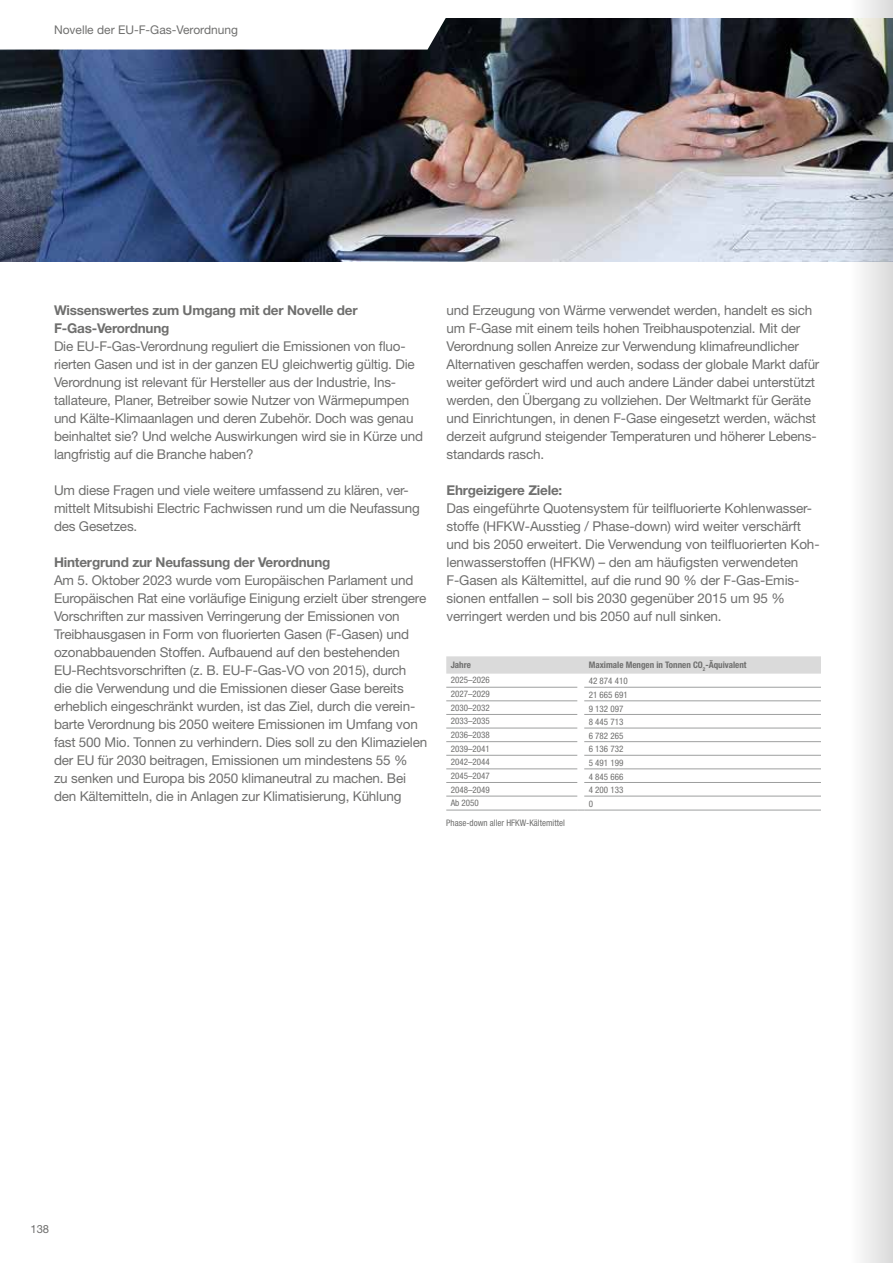
<style>
.page{position:relative;width:893px;height:1263px;background:#fff}
.page>*{position:absolute;margin:0;border:0;box-sizing:border-box;transform-origin:0 0}
.t1{font:13.5px/18px "Helvetica Neue LT Pro";letter-spacing:-.015em;color:#6f6f6e}
.t2{font:700 13.5px/18px "Helvetica Neue LT Pro";letter-spacing:-.015em;color:#6f6f6e}
.t3{font:12px "Helvetica Neue LT Pro";color:#6f6f6e}
.t4{font:11.25px "Helvetica Neue LT Pro";color:#6f6f6e}
.t5{font:condensed 9px "Helvetica Neue LT Pro";color:#6f6f6e}
.t6{font:700 condensed 9px "Helvetica Neue LT Pro";color:#6f6f6e}
</style>
<div class="page">
<img style="left:0;top:18px;width:839px;height:243px">
<svg style="left:0;top:18px;width:456px;height:32px"></svg>
<svg style="left:446px;top:656px;width:375px;height:18px;background:#dbdbdb"></svg>
<hr style="left:584px;top:687px;width:237px;height:1px;background:#9e9f9f">
<hr style="left:446px;top:700px;width:131px;height:1px;background:#9e9f9f">
<hr style="left:584px;top:700px;width:237px;height:1px;background:#9e9f9f">
<hr style="left:446px;top:714px;width:131px;height:1px;background:#9e9f9f">
<hr style="left:584px;top:714px;width:237px;height:1px;background:#9e9f9f">
<hr style="left:446px;top:728px;width:131px;height:1px;background:#9e9f9f">
<hr style="left:584px;top:728px;width:237px;height:1px;background:#9e9f9f">
<hr style="left:446px;top:741px;width:131px;height:1px;background:#9e9f9f">
<hr style="left:584px;top:741px;width:237px;height:1px;background:#9e9f9f">
<hr style="left:446px;top:755px;width:131px;height:1px;background:#9e9f9f">
<hr style="left:584px;top:755px;width:237px;height:1px;background:#9e9f9f">
<hr style="left:446px;top:768px;width:131px;height:1px;background:#9e9f9f">
<hr style="left:584px;top:768px;width:237px;height:1px;background:#9e9f9f">
<hr style="left:446px;top:782px;width:131px;height:1px;background:#9e9f9f">
<hr style="left:584px;top:782px;width:237px;height:1px;background:#9e9f9f">
<hr style="left:446px;top:796px;width:131px;height:1px;background:#9e9f9f">
<hr style="left:584px;top:796px;width:237px;height:1px;background:#9e9f9f">
<hr style="left:446px;top:687px;width:131px;height:1px;background:#9e9f9f">
<hr style="left:446px;top:810px;width:131px;height:1px;background:#9e9f9f">
<hr style="left:584px;top:810px;width:237px;height:1px;background:#9e9f9f">
<svg style="left:839px;top:0;width:54px;height:1263px"></svg>
<p class="t3" style="left:54px;top:23px;width:186px">Novelle der EU-F-Gas-Verordnung</p>
<p class="t2" style="left:54px;top:301px;width:305px">Wissenswertes zum Umgang mit der Novelle der<br>F-Gas-Verordnung</p>
<p class="t1" style="left:54px;top:337px;width:371px">Die EU-F-Gas-Verordnung reguliert die Emissionen von fluo&shy;rierten Gasen und ist in der ganzen EU gleichwertig gültig. Die Verordnung ist relevant für Hersteller aus der Industrie, Ins&shy;tallateure, Planer, Betreiber sowie Nutzer von Wärmepumpen und Kälte-Klimaanlagen und deren Zubehör. Doch was genau beinhaltet sie? Und welche Auswirkungen wird sie in Kürze und langfristig auf die Branche haben?</p>
<p class="t1" style="left:54px;top:481px;width:367px">Um diese Fragen und viele weitere umfassend zu klären, ver&shy;mittelt Mitsubishi Electric Fachwissen rund um die Neufassung des Gesetzes.</p>
<p class="t2" style="left:54px;top:553px;width:278px">Hintergrund zur Neufassung der Verordnung</p>
<p class="t1" style="left:54px;top:571px;width:375px">Am 5. Oktober 2023 wurde vom Europäischen Parlament und Europäischen Rat eine vorläufige Einigung erzielt über strengere Vorschriften zur massiven Verringerung der Emissionen von Treibhausgasen in Form von fluorierten Gasen (F-Gasen) und ozonabbauenden Stoffen. Aufbauend auf den bestehenden EU-Rechtsvorschriften (z. B. EU-F-Gas-VO von 2015), durch die die Verwendung und die Emissionen dieser Gase bereits erheblich eingeschränkt wurden, ist das Ziel, durch die verein&shy;barte Verordnung bis 2050 weitere Emissionen im Umfang von fast 500 Mio. Tonnen zu verhindern. Dies soll zu den Klimazielen der EU für 2030 beitragen, Emissionen um mindestens 55 %<br>zu senken und Europa bis 2050 klimaneutral zu machen. Bei den Kältemitteln, die in Anlagen zur Klimatisierung, Kühlung</p>
<p class="t1" style="left:446px;top:301px;width:374px">und Erzeugung von Wärme verwendet werden, handelt es sich um F-Gase mit einem teils hohen Treibhauspotenzial. Mit der Verordnung sollen Anreize zur Verwendung klimafreundlicher Alternativen geschaffen werden, sodass der globale Markt dafür weiter gefördert wird und auch andere Länder dabei unterstützt werden, den Übergang zu vollziehen. Der Weltmarkt für Geräte und Einrichtungen, in denen F-Gase eingesetzt werden, wächst derzeit aufgrund steigender Temperaturen und höherer Lebens&shy;standards rasch.</p>
<p class="t2" style="left:446px;top:481px;width:117px">Ehrgeizigere Ziele:</p>
<p class="t1" style="left:446px;top:499px;width:375px">Das eingeführte Quotensystem für teilfluorierte Kohlenwasser&shy;stoffe (HFKW-Ausstieg / Phase-down) wird weiter verschärft und bis 2050 erweitert. Die Verwendung von teilfluorierten Koh&shy;lenwasserstoffen (HFKW) – den am häufigsten verwendeten F-Gasen als Kältemittel, auf die rund 90 % der F-Gas-Emis&shy;sionen entfallen – soll bis 2030 gegenüber 2015 um 95 % verringert werden und bis 2050 auf null sinken.</p>
<p class="t6" style="left:451px;top:660px;width:22px">Jahre</p>
<p class="t6" style="left:589px;top:660px;width:159px">Maximale Mengen in Tonnen CO<sub>2</sub>-Äquivalent</p>
<p class="t5" style="left:451px;top:675px;width:41px">2025–2026</p>
<p class="t5" style="left:589px;top:676px;width:40px">42 874 410</p>
<p class="t5" style="left:451px;top:689px;width:41px">2027–2029</p>
<p class="t5" style="left:589px;top:689px;width:40px">21 665 691</p>
<p class="t5" style="left:451px;top:702px;width:41px">2030–2032</p>
<p class="t5" style="left:589px;top:703px;width:36px">9 132 097</p>
<p class="t5" style="left:451px;top:716px;width:41px">2033–2035</p>
<p class="t5" style="left:589px;top:717px;width:36px">8 445 713</p>
<p class="t5" style="left:451px;top:729px;width:41px">2036–2038</p>
<p class="t5" style="left:589px;top:730px;width:36px">6 782 265</p>
<p class="t5" style="left:451px;top:743px;width:41px">2039–2041</p>
<p class="t5" style="left:589px;top:744px;width:36px">6 136 732</p>
<p class="t5" style="left:451px;top:757px;width:41px">2042–2044</p>
<p class="t5" style="left:589px;top:758px;width:36px">5 491 199</p>
<p class="t5" style="left:451px;top:770px;width:41px">2045–2047</p>
<p class="t5" style="left:589px;top:771px;width:36px">4 845 666</p>
<p class="t5" style="left:451px;top:784px;width:41px">2048–2049</p>
<p class="t5" style="left:589px;top:784px;width:36px">4 200 133</p>
<p class="t5" style="left:451px;top:798px;width:30px">Ab 2050</p>
<p class="t5" style="left:589px;top:799px;width:6px">0</p>
<p class="t5" style="left:446px;top:817px;width:120px">Phase-down aller HFKW-Kältemittel</p>
<p class="t4" style="left:30px;top:1222px;width:20px">138</p>
</div>
